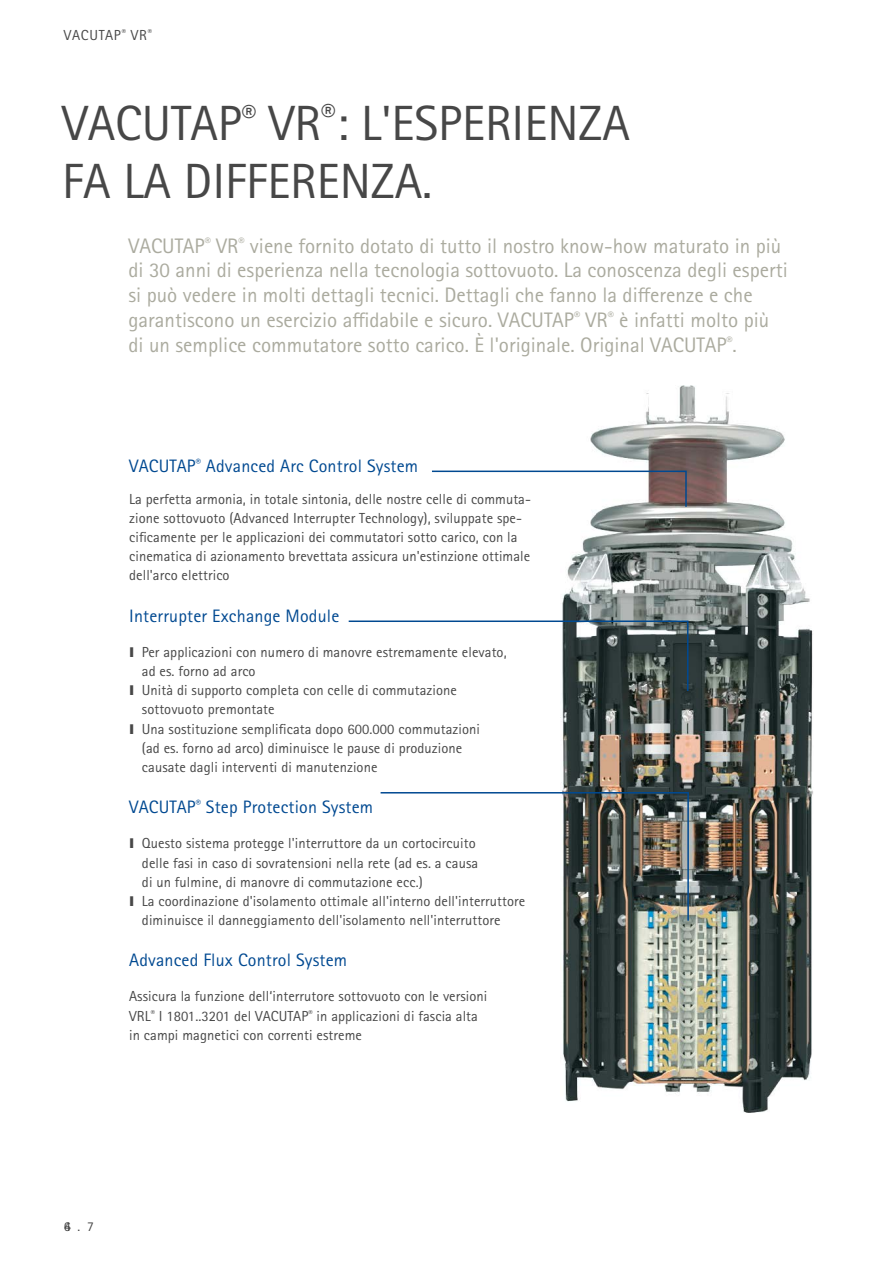
<style>
.page{position:relative;width:893px;height:1263px;background:#fff}
.page>*{position:absolute;margin:0;border:0;box-sizing:border-box;transform-origin:0 0}
.t1{font:49.5px/57.4px "Rotis Sans Serif Pro Cyr";color:#474747}
.t2{font:21px/24.8px "Rotis Sans Serif Pro Cyr";color:#abab9f}
.t3{font:18px "Rotis Sans Serif Pro Cyr";letter-spacing:.01em;color:#004991}
.t4{font:14.55px/19.2px "Rotis Sans Serif Pro Cyr";letter-spacing:.005em;color:#474747}
.t5{font:14.55px "Rotis Sans Serif Pro Cyr";letter-spacing:.05em;color:#474747}
.t6{font:13.5px "Rotis Sans Serif Pro Cyr";color:#474747}
.s1{font-family:"Arial";font-weight:900;font-size:13.5px}
</style>
<div class="page">
<img style="left:561px;top:385px;width:252px;height:727px">
<svg style="left:432px;top:471px;width:255px;height:36px"></svg>
<svg style="left:349px;top:620px;width:339px;height:71px"></svg>
<svg style="left:381px;top:792px;width:308px;height:129px"></svg>
<p class="t5" style="left:64px;top:26px;width:90px">VACUTAP<sup>®</sup> VR<sup>®</sup></p>
<h1 class="t1" style="left:62px;top:95px;width:569px">VACUTAP<sup>®</sup> VR<sup>®</sup>: L'ESPERIENZA<br>FA LA DIFFERENZA.</h1>
<p class="t2" style="left:128px;top:233px;width:661px">VACUTAP<sup>®</sup> VR<sup>®</sup> viene fornito dotato di tutto il nostro know-how maturato in più di 30 anni di esperienza nella tecnologia sottovuoto. La conoscenza degli esperti si può vedere in molti dettagli tecnici. Dettagli che fanno la differenze e che garantiscono un esercizio affidabile e sicuro. VACUTAP<sup>®</sup> VR<sup>®</sup> è infatti molto più di un semplice commutatore sotto carico. È l'originale. Original VACUTAP<sup>®</sup>.</p>
<p class="t3" style="left:129px;top:455px;width:291px">VACUTAP<sup>®</sup> Advanced Arc Control System</p>
<p class="t4" style="left:129px;top:489px;width:403px">La perfetta armonia, in totale sintonia, delle nostre celle di commuta&shy;zione sottovuoto (Advanced Interrupter Technology), sviluppate spe&shy;cificamente per le applicazioni dei commutatori sotto carico, con la cinematica di azionamento brevettata assicura un'estinzione ottimale dell'arco elettrico</p>
<p class="t3" style="left:129px;top:605px;width:212px">Interrupter Exchange Module</p>
<p class="t4" style="left:129px;top:643px;width:379px"><span class="s1">I</span> Per applicazioni con numero di manovre estremamente elevato,</p>
<p class="t4" style="left:142px;top:662px;width:115px">ad es. forno ad arco</p>
<p class="t4" style="left:129px;top:681px;width:329px"><span class="s1">I</span> Unità di supporto completa con celle di commutazione</p>
<p class="t4" style="left:142px;top:700px;width:134px">sottovuoto premontate</p>
<p class="t4" style="left:129px;top:719px;width:352px"><span class="s1">I</span> Una sostituzione semplificata dopo 600.000 commutazioni</p>
<p class="t4" style="left:142px;top:738px;width:322px">(ad es. forno ad arco) diminuisce le pause di produzione</p>
<p class="t4" style="left:142px;top:757px;width:237px">causate dagli interventi di manutenzione</p>
<p class="t3" style="left:129px;top:796px;width:246px">VACUTAP<sup>®</sup> Step Protection System</p>
<p class="t4" style="left:129px;top:834px;width:348px"><span class="s1">I</span> Questo sistema protegge l'interruttore da un cortocircuito</p>
<p class="t4" style="left:142px;top:853px;width:338px">delle fasi in caso di sovratensioni nella rete (ad es. a causa</p>
<p class="t4" style="left:142px;top:872px;width:282px">di un fulmine, di manovre di commutazione ecc.)</p>
<p class="t4" style="left:129px;top:891px;width:398px"><span class="s1">I</span> La coordinazione d'isolamento ottimale all'interno dell'interruttore</p>
<p class="t4" style="left:142px;top:910px;width:360px">diminuisce il danneggiamento dell'isolamento nell'interruttore</p>
<p class="t3" style="left:129px;top:949px;width:220px">Advanced Flux Control System</p>
<p class="t4" style="left:129px;top:987px;width:360px">Assicura la funzione dell‘interrutore sottovuoto con le versioni<br>VRL<sup>®</sup> I 1801..3201 del VACUTAP<sup>®</sup> in applicazioni di fascia alta in campi magnetici con correnti estreme</p>
<p class="t6" style="left:64px;top:1218px;width:32px">6 . 7</p>
<p class="t6" style="left:64px;top:1218px;width:8px">4</p>
</div>
